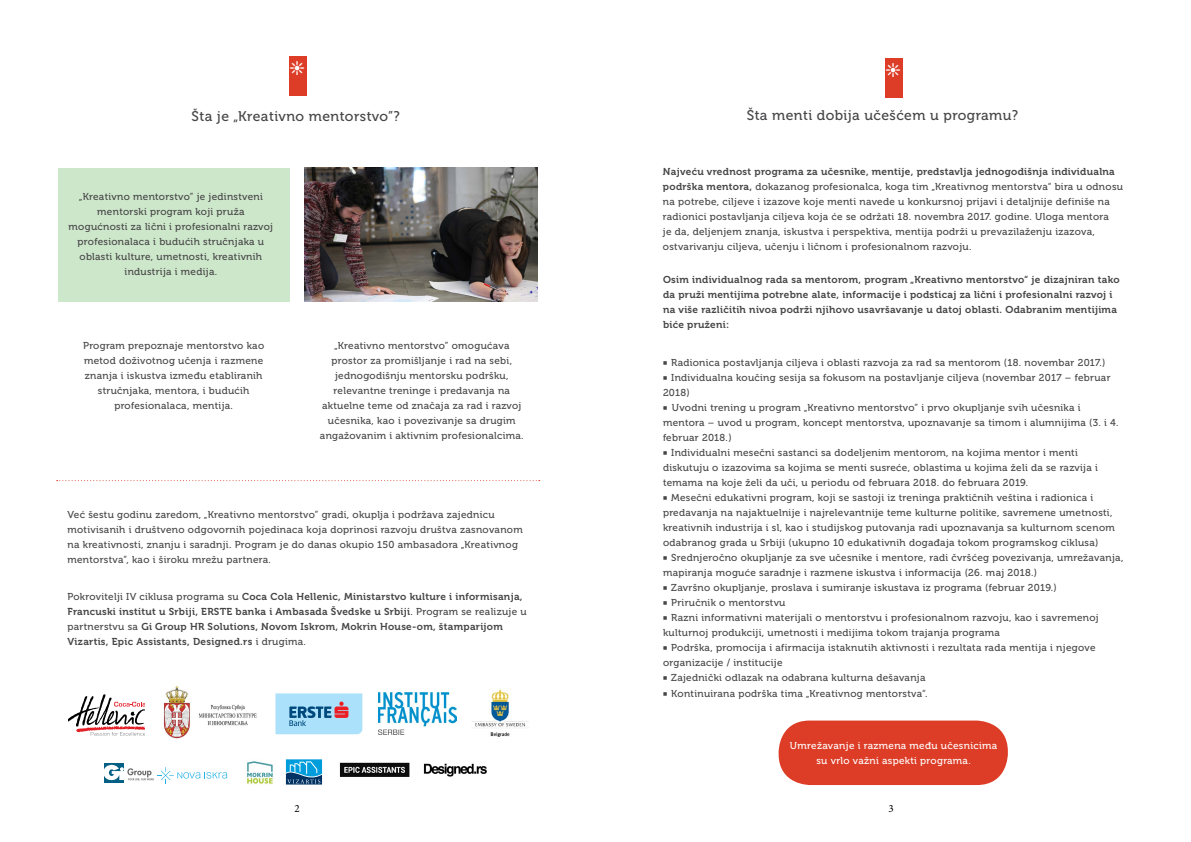
<style>
.page{position:relative;width:1191px;height:842px;background:#fff}
.page>*{position:absolute;margin:0;border:0;box-sizing:border-box;transform-origin:0 0}
.t1{font:26px "Minion Pro";color:#fff}
.t2{font:14px "Museo 500";letter-spacing:.03em;color:#464547}
.t3{font:11px "Minion Pro";color:#000}
.t4{font:10px/15px "Museo 500";letter-spacing:.03em;color:#464547}
.t5{font:10px/15px "Museo 700";letter-spacing:.03em;color:#464547}
.t6{font:10px/15px "Museo 500";letter-spacing:.03em;color:#fff;text-align:center}
.s1{font-family:"Museo 500"}
.s2{font-family:"Museo 700"}
.s3{font-family:"Minion Pro";font-size:12px}
</style>
<div class="page">
<div style="left:778px;top:720px;width:229px;height:65px;background:#dd3d27;border-radius:31px"></div>
<div style="left:58px;top:168px;width:232px;height:134px;background:#cde7ca"></div>
<img style="left:305px;top:168px;width:233px;height:134px">
<svg style="left:57px;top:480px;width:483px;height:1px"></svg>
<div style="left:885px;top:58px;width:17px;height:39px;background:#dd3d27"></div>
<div style="left:289px;top:56px;width:17px;height:40px;background:#dd3d27"></div>
<svg style="left:69px;top:694px;width:76px;height:42px"></svg>
<img style="left:163px;top:685px;width:94px;height:54px">
<svg style="left:275px;top:693px;width:87px;height:41px;background:#9ecae4"></svg>
<img style="left:379px;top:692px;width:77px;height:43px">
<img style="left:471px;top:689px;width:57px;height:48px">
<div style="left:104px;top:763px;width:20px;height:19px;background:#035f84"></div>
<svg style="left:104px;top:764px;width:123px;height:20px"></svg>
<img style="left:247px;top:761px;width:26px;height:23px">
<svg style="left:286px;top:759px;width:36px;height:25px"></svg>
<img style="left:424px;top:763px;width:63px;height:14px">
<div style="left:339px;top:762px;width:70px;height:15px;background:#1d1d1d"></div>
<img style="left:409px;top:762px;width:1px;height:14px">
<img style="left:339px;top:762px;width:70px;height:14px">
<h1 class="t1" style="left:289px;top:49px;width:18px">•</h1>
<h1 class="t1" style="left:885px;top:51px;width:18px">•</h1>
<h2 class="t2" style="left:191px;top:108px;width:210px">Šta je „Kreativno mentorstvo”?</h2>
<h2 class="t2" style="left:747px;top:107px;width:273px">Šta menti dobija učešćem u programu?</h2>
<p class="t4" style="left:69px;top:189px;width:206px;text-align:center">„Kreativno mentorstvo” je jedinstveni mentorski program koji pruža mogućnosti za lični i profesionalni razvoj profesionalaca i budućih stručnjaka u oblasti kulture, umetnosti, kreativnih industrija i medija.</p>
<p class="t4" style="left:83px;top:338px;width:183px;text-align:center">Program prepoznaje mentorstvo kao metod doživotnog učenja i razmene znanja i iskustva između etabliranih stručnjaka, mentora, i budućih profesionalaca, mentija.</p>
<p class="t4" style="left:320px;top:338px;width:205px;text-align:center">„Kreativno mentorstvo” omogućava prostor za promišljanje i rad na sebi, jednogodišnju mentorsku podršku, relevantne treninge i predavanja na aktuelne teme od značaja za rad i razvoj učesnika, kao i povezivanje sa drugim angažovanim i aktivnim profesionalcima.</p>
<p class="t4" style="left:67px;top:507px;width:457px">Već šestu godinu zaredom, „Kreativno mentorstvo” gradi, okuplja i podržava zajednicu motivisanih i društveno odgovornih pojedinaca koja doprinosi razvoju društva zasnovanom na kreativnosti, znanju i saradnji. Program je do danas okupio 150 ambasadora „Kreativnog mentorstva”, kao i široku mrežu partnera.</p>
<p class="t5" style="left:67px;top:589px;width:461px"><span class="s1">Pokrovitelji IV ciklusa programa su</span> Coca Cola Hellenic, Ministarstvo kulture i informisanja, Francuski institut u Srbiji, ERSTE banka i Ambasada Švedske u Srbiji<span class="s1">. Program se realizuje u partnerstvu sa</span> Gi Group HR Solutions, Novom Iskrom, Mokrin House-om, štamparijom Vizartis, Epic Assistants, Designed.rs <span class="s1">i drugima.</span></p>
<p class="t5" style="left:663px;top:164px;width:453px">Najveću vrednost programa za učesnike, mentije, predstavlja jednogodišnja individualna</p>
<p class="t4" style="left:663px;top:179px;width:461px"><span class="s2">podrška mentora,</span> dokazanog profesionalca, koga tim „Kreativnog mentorstva“ bira u odnosu na potrebe, ciljeve i izazove koje menti navede u konkursnoj prijavi i detaljnije definiše na radionici postavljanja ciljeva koja će se održati 18. novembra 2017. godine. Uloga mentora<br>je da, deljenjem znanja, iskustva i perspektiva, mentija podrži u prevazilaženju izazova, ostvarivanju ciljeva, učenju i ličnom i profesionalnom razvoju.</p>
<p class="t5" style="left:663px;top:272px;width:458px">Osim individualnog rada sa mentorom, program „Kreativno mentorstvo“ je dizajniran tako da pruži mentijima potrebne alate, informacije i podsticaj za lični i profesionalni razvoj i na više različitih nivoa podrži njihovo usavršavanje u datoj oblasti. Odabranim mentijima biće pruženi:</p>
<p class="t4" style="left:663px;top:355px;width:444px"><span class="s3">■</span> Radionica postavljanja ciljeva i oblasti razvoja za rad sa mentorom (18. novembar 2017.)</p>
<p class="t4" style="left:663px;top:370px;width:449px"><span class="s3">■</span> Individualna koučing sesija sa fokusom na postavljanje ciljeva (novembar 2017 – februar<br>2018)</p>
<p class="t4" style="left:663px;top:400px;width:457px"><span class="s3">■</span> Uvodni trening u program „Kreativno mentorstvo” i prvo okupljanje svih učesnika i mentora – uvod u program, koncept mentorstva, upoznavanje sa timom i alumnijima (3. i 4. februar 2018.)</p>
<p class="t4" style="left:663px;top:445px;width:436px"><span class="s3">■</span> Individualni mesečni sastanci sa dodeljenim mentorom, na kojima mentor i menti diskutuju o izazovima sa kojima se menti susreće, oblastima u kojima želi da se razvija i temama na koje želi da uči, u periodu od februara 2018. do februara 2019.</p>
<p class="t4" style="left:663px;top:490px;width:453px"><span class="s3">■</span> Mesečni edukativni program, koji se sastoji iz treninga praktičnih veština i radionica i predavanja na najaktuelnije i najrelevantnije teme kulturne politike, savremene umetnosti, kreativnih industrija i sl, kao i studijskog putovanja radi upoznavanja sa kulturnom scenom odabranog grada u Srbiji (ukupno 10 edukativnih događaja tokom programskog ciklusa)</p>
<p class="t4" style="left:663px;top:550px;width:462px"><span class="s3">■</span> Srednjeročno okupljanje za sve učesnike i mentore, radi čvršćeg povezivanja, umrežavanja, mapiranja moguće saradnje i razmene iskustva i informacija (26. maj 2018.)</p>
<p class="t4" style="left:663px;top:580px;width:395px"><span class="s3">■</span> Završno okupljanje, proslava i sumiranje iskustava iz programa (februar 2019.)</p>
<p class="t4" style="left:663px;top:595px;width:124px"><span class="s3">■</span> Priručnik o mentorstvu</p>
<p class="t4" style="left:663px;top:610px;width:437px"><span class="s3">■</span> Razni informativni materijali o mentorstvu i profesionalnom razvoju, kao i savremenoj kulturnoj produkciji, umetnosti i medijima tokom trajanja programa</p>
<p class="t4" style="left:663px;top:640px;width:434px"><span class="s3">■</span> Podrška, promocija i afirmacija istaknutih aktivnosti i rezultata rada mentija i njegove organizacije / institucije</p>
<p class="t4" style="left:663px;top:670px;width:264px"><span class="s3">■</span> Zajednički odlazak na odabrana kulturna dešavanja</p>
<p class="t4" style="left:663px;top:686px;width:266px"><span class="s3">■</span> Kontinuirana podrška tima „Kreativnog mentorstva“.</p>
<p class="t6" style="left:790px;top:738px;width:209px">Umrežavanje i razmena među učesnicima su vrlo važni aspekti programa.</p>
<p class="t3" style="left:295px;top:801px;width:7px">2</p>
<p class="t3" style="left:888px;top:801px;width:7px">3</p>
</div>
